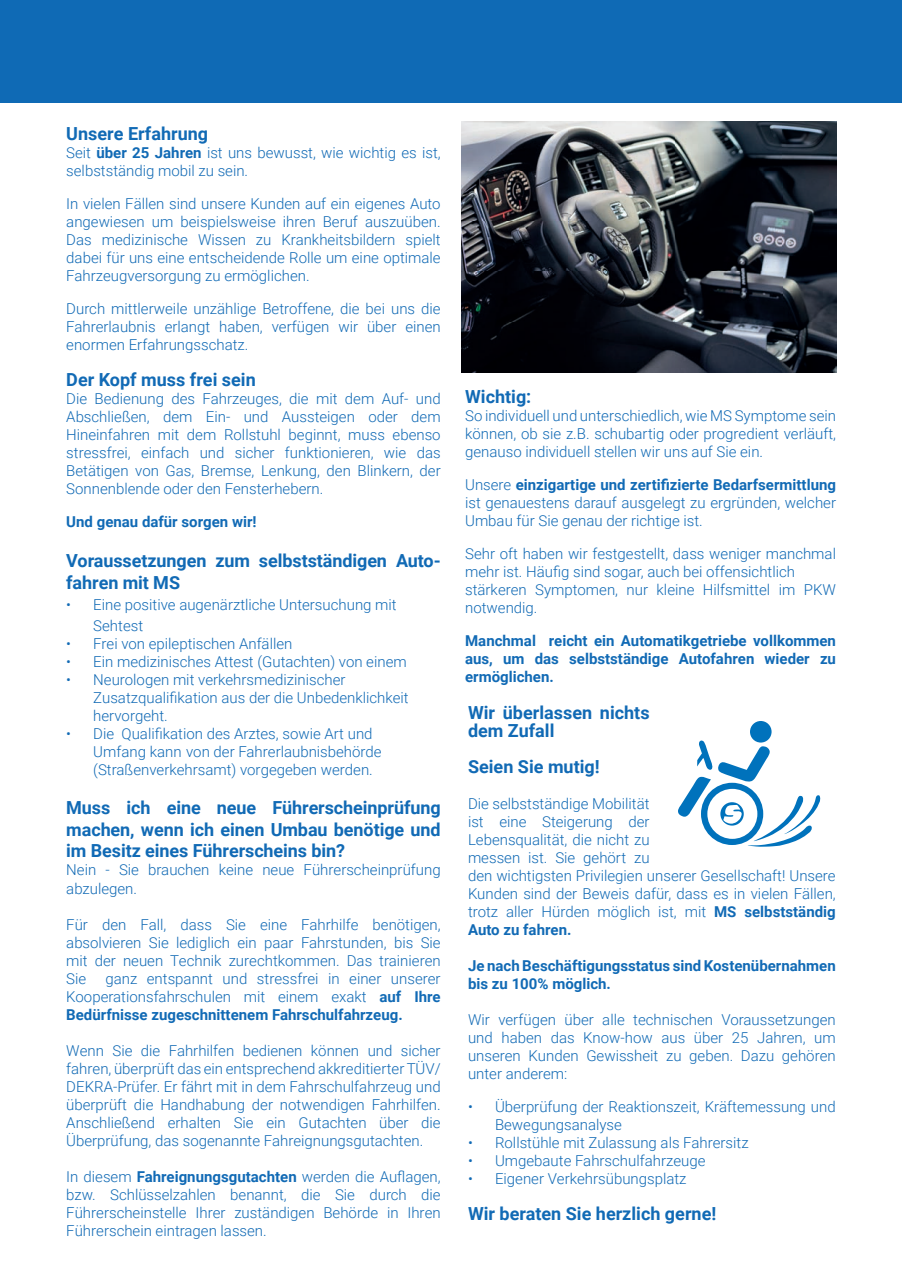
<style>
.page{position:relative;width:902px;height:1272px;background:#fff}
.page>*{position:absolute;margin:0;border:0;box-sizing:border-box;transform-origin:0 0}
.t1{font:700 18px/21.6px "Roboto";letter-spacing:-.005em;color:#116ab5}
.t2{font:300 15px/18px "Roboto";color:#116ab5;text-align:justify}
.t3{font:700 15px/18px "Roboto";color:#116ab5}
.s1{font-weight:700}
</style>
<div class="page">
<div style="left:0;top:0;width:901px;height:102px;background:#0f6ab5"></div>
<img style="left:461px;top:121px;width:375px;height:251px">
<svg style="left:678px;top:740px;width:143px;height:106px"></svg>
<div style="left:750px;top:721px;width:21px;height:21px;background:#0072bc;border-radius:50%"></div>
<p class="t1" style="left:66px;top:122px;width:143px">Unsere Erfahrung</p>
<p class="t2" style="left:66px;top:143px;width:376px">Seit <span class="s1">über 25 Jahren</span> ist uns bewusst, wie wichtig es ist, selbstständig mobil zu sein.</p>
<p class="t2" style="left:66px;top:194px;width:376px">In vielen Fällen sind unsere Kunden auf ein eigenes Auto angewiesen um beispielsweise ihren Beruf auszuüben.<br>Das medizinische Wissen zu Krankheitsbildern spielt dabei für uns eine entscheidende Rolle um eine optimale Fahrzeugversorgung zu ermöglichen.</p>
<p class="t2" style="left:66px;top:299px;width:376px">Durch mittlerweile unzählige Betroffene, die bei uns die Fahrerlaubnis erlangt haben, verfügen wir über einen enormen Erfahrungsschatz.</p>
<p class="t1" style="left:66px;top:368px;width:191px">Der Kopf muss frei sein</p>
<p class="t2" style="left:66px;top:389px;width:376px">Die Bedienung des Fahrzeuges, die mit dem Auf- und Abschließen, dem Ein- und Aussteigen oder dem Hineinfahren mit dem Rollstuhl beginnt, muss ebenso stressfrei, einfach und sicher funktionieren, wie das Betätigen von Gas, Bremse, Lenkung, den Blinkern, der Sonnenblende oder den Fensterhebern.</p>
<p class="t3" style="left:66px;top:512px;width:192px">Und genau dafür sorgen wir!</p>
<p class="t1" style="left:66px;top:549px;width:376px">Voraussetzungen zum selbstständigen Auto&shy;fahren mit MS</p>
<p class="t2" style="left:93px;top:593px;width:305px;line-height:21px;text-indent:-27px">• Eine positive augenärztliche Untersuchung mit<br>Sehtest</p>
<p class="t2" style="left:66px;top:633px;width:227px">• Frei von epileptischen Anfällen</p>
<p class="t2" style="left:66px;top:651px;width:342px">• Ein medizinisches Attest (Gutachten) von einem</p>
<p class="t2" style="left:93px;top:669px;width:317px;text-align:left;text-indent:-27px">• Neurologen mit verkehrsmedizinischer<br>Zusatzqualifikation aus der die Unbedenklichkeit hervorgeht.</p>
<p class="t2" style="left:93px;top:723px;width:290px;text-align:left;text-indent:-27px">• Die Qualifikation des Arztes, sowie Art und<br>Umfang kann von der Fahrerlaubnisbehörde (Straßenverkehrsamt) vorgegeben werden.</p>
<p class="t1" style="left:66px;top:796px;width:376px;text-align:justify">Muss ich eine neue Führerscheinprüfung machen, wenn ich einen Umbau benötige und im Besitz eines Führerscheins bin?</p>
<p class="t2" style="left:66px;top:860px;width:376px">Nein - Sie brauchen keine neue Führerscheinprüfung abzulegen.</p>
<p class="t2" style="left:66px;top:914px;width:376px">Für den Fall, dass Sie eine Fahrhilfe benötigen, absolvieren Sie lediglich ein paar Fahrstunden, bis Sie mit der neuen Technik zurechtkommen. Das trainieren Sie</p>
<p class="t2" style="left:66px;top:968px;width:376px;text-indent:39px">ganz entspannt und stressfrei in einer unserer Kooperationsfahrschulen mit einem exakt <span class="s1">auf Ihre Bedürfnisse zugeschnittenem Fahrschulfahrzeug.</span></p>
<p class="t2" style="left:66px;top:1040px;width:376px">Wenn Sie die Fahrhilfen bedienen können und sicher fahren, überprüft das ein entsprechend akkreditierter TÜV/ DEKRA-Prüfer. Er fährt mit in dem Fahrschulfahrzeug und überprüft die Handhabung der notwendigen Fahrhilfen.<br>Anschließend erhalten Sie ein Gutachten über die Überprüfung, das sogenannte Fahreignungsgutachten.</p>
<p class="t2" style="left:66px;top:1166px;width:376px">In diesem <span class="s1">Fahreignungsgutachten</span> werden die Auflagen, bzw. Schlüsselzahlen benannt, die Sie durch die Führerscheinstelle Ihrer zuständigen Behörde in Ihren Führerschein eintragen lassen.</p>
<p class="t1" style="left:465px;top:385px;width:68px">Wichtig:</p>
<p class="t2" style="left:465px;top:406px;width:372px">So individuell und unterschiedlich, wie MS Symptome sein können, ob sie z.B. schubartig oder progredient verläuft, genauso individuell stellen wir uns auf Sie ein.</p>
<p class="t2" style="left:465px;top:475px;width:372px">Unsere <span class="s1">einzigartige und zertifizierte Bedarfsermittlung </span>ist genauestens darauf ausgelegt zu ergründen, welcher Umbau für Sie genau der richtige ist.</p>
<p class="t2" style="left:465px;top:544px;width:372px;text-align:left">Sehr oft haben wir festgestellt, dass weniger manchmal mehr ist. Häufig sind sogar, auch bei offensichtlich stärkeren Symptomen, nur kleine Hilfsmittel im PKW notwendig.</p>
<p class="t3" style="left:465px;top:631px;width:372px;text-align:justify">Manchmal reicht ein Automatikgetriebe vollkommen aus, um das selbstständige Autofahren wieder zu ermöglichen.</p>
<p class="t1" style="left:468px;top:702px;width:183px;line-height:18px">Wir überlassen nichts dem Zufall</p>
<p class="t1" style="left:468px;top:754px;width:133px">Seien Sie mutig!</p>
<p class="t2" style="left:468px;top:793px;width:369px;text-align:left">Die selbstständige Mobilität<br>ist eine Steigerung der<br>Lebensqualität, die nicht zu<br>messen ist. Sie gehört zu<br>den wichtigsten Privilegien unserer Gesellschaft! Unsere Kunden sind der Beweis dafür, dass es in vielen Fällen, trotz aller Hürden möglich ist, mit <span class="s1">MS selbstständig Auto zu fahren.</span></p>
<p class="t3" style="left:468px;top:955px;width:369px">Je nach Beschäftigungsstatus sind Kostenübernahmen bis zu 100% möglich.</p>
<p class="t2" style="left:468px;top:1009px;width:369px">Wir verfügen über alle technischen Voraussetzungen und haben das Know-how aus über 25 Jahren, um unseren Kunden Gewissheit zu geben. Dazu gehören unter anderem:</p>
<p class="t2" style="left:495px;top:1096px;width:342px;text-indent:-27px">• Überprüfung der Reaktionszeit, Kräftemessung und<br>Bewegungsanalyse</p>
<p class="t2" style="left:468px;top:1132px;width:282px">• Rollstühle mit Zulassung als Fahrersitz</p>
<p class="t2" style="left:468px;top:1150px;width:239px">• Umgebaute Fahrschulfahrzeuge</p>
<p class="t2" style="left:468px;top:1168px;width:220px">• Eigener Verkehrsübungsplatz</p>
<p class="t1" style="left:468px;top:1201px;width:250px">Wir beraten Sie herzlich gerne!</p>
</div>
